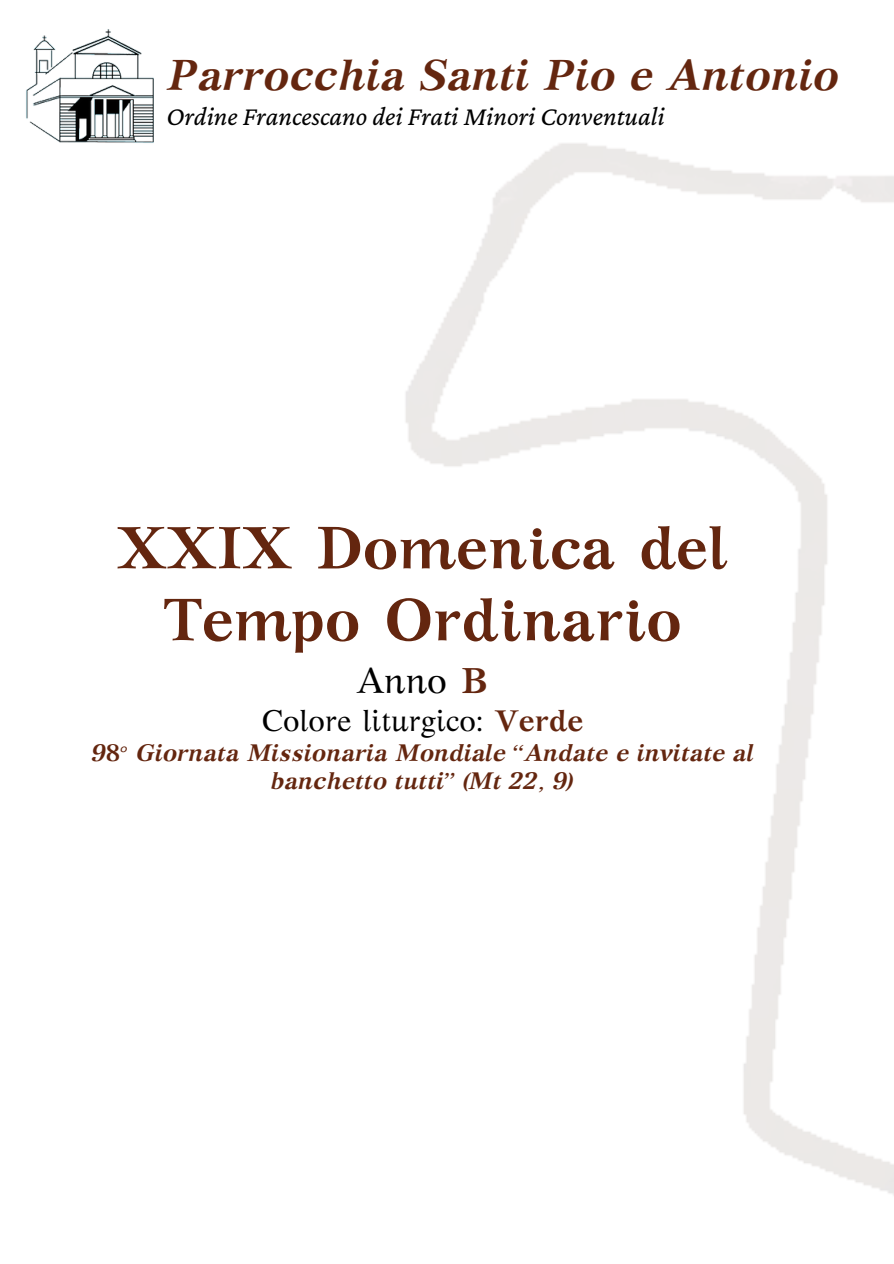
<style>
.page{position:relative;width:894px;height:1264px;background:#fff}
.page>*{position:absolute;margin:0;border:0;box-sizing:border-box;transform-origin:0 0}
.t1{font:700 60px/72px "GFS Artemisia";color:#64260f;text-align:center}
.t2{font:italic 700 43.5px "GFS Artemisia";color:#64260f}
.t3{font:36px "GFS Artemisia";color:#000}
.t4{font:30px "GFS Artemisia";color:#000}
.t5{font:italic 27px "Crimson Pro";color:#000}
.t6{font:italic 700 24px/28.2px "GFS Artemisia";color:#64260f;text-align:center}
.s1{font-weight:700;color:#64260f}
</style>
<div class="page">
<img style="left:26px;top:29px;width:128px;height:114px">
<img style="left:405px;top:143px;width:488px;height:1051px">
<h2 class="t2" style="left:166px;top:59px;width:674px">Parrocchia Santi Pio e Antonio</h2>
<h1 class="t5" style="left:166px;top:101px;width:499px">Ordine Francescano dei Frati Minori Conventuali</h1>
<p class="t1" style="left:117px;top:517px;width:612px">XXIX Domenica del<br>Tempo Ordinario</p>
<p class="t3" style="left:356px;top:668px;width:133px">Anno <span class="s1">B</span></p>
<p class="t4" style="left:262px;top:709px;width:323px">Colore liturgico: <span class="s1">Verde</span></p>
<p class="t6" style="left:91px;top:740px;width:664px">98° Giornata Missionaria Mondiale “Andate e invitate al banchetto tutti” (Mt 22, 9)</p>
</div>
